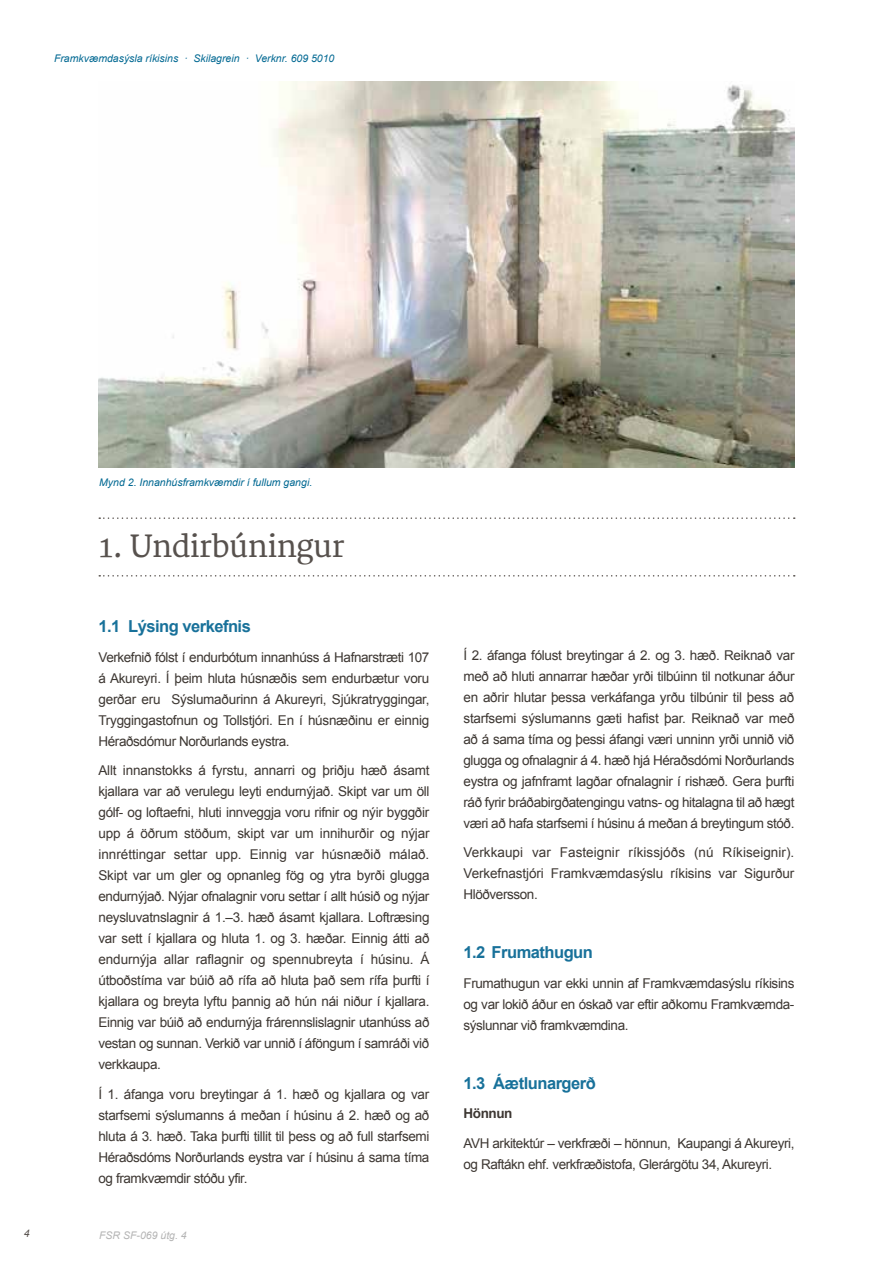
<style>
.page{position:relative;width:893px;height:1263px;background:#fff}
.page>*{position:absolute;margin:0;border:0;box-sizing:border-box;transform-origin:0 0}
.t1{font:30px "Merriweather";color:#57514d}
.t2{font:700 16.5px "Arial";letter-spacing:-.03em;color:#18719a}
.t3{font:13.5px/21px "Arial";letter-spacing:-.03em;color:#3d3732;text-align:justify}
.t4{font:700 13.5px "Arial";letter-spacing:-.03em;color:#3d3732}
.t5{font:italic 10.5px "Arial";color:#006892}
.t6{font:italic 10.5px "Arial";color:#b4b4b4}
.t7{font:italic 10.5px "Arial";color:#57514d}
</style>
<div class="page">
<svg style="left:99px;top:575px;width:696px;height:1px"></svg>
<svg style="left:99px;top:517px;width:696px;height:2px"></svg>
<img style="left:98px;top:81px;width:696px;height:387px">
<p class="t5" style="left:54px;top:51px;width:282px">Framkvæmdasýsla ríkisins · Skilagrein · Verknr. 609 5010</p>
<p class="t7" style="left:24px;top:1227px;width:7px">4</p>
<p class="t5" style="left:99px;top:476px;width:214px">Mynd 2. Innanhúsframkvæmdir í fullum gangi.</p>
<h1 class="t1" style="left:99px;top:521px;width:247px">1. Undirbúningur</h1>
<p class="t2" style="left:98px;top:615px;width:154px">1.1 Lýsing verkefnis</p>
<p class="t3" style="left:98px;top:647px;width:333px">Verkefnið fólst í endurbótum innanhúss á Hafnarstræti 107 á Akureyri. Í þeim hluta húsnæðis sem endurbætur voru gerðar eru Sýslumaðurinn á Akureyri, Sjúkratryggingar, Tryggingastofnun og Tollstjóri. En í húsnæðinu er einnig Héraðsdómur Norðurlands eystra.</p>
<p class="t3" style="left:98px;top:760px;width:333px">Allt innanstokks á fyrstu, annarri og þriðju hæð ásamt kjallara var að verulegu leyti endurnýjað. Skipt var um öll gólf- og loftaefni, hluti innveggja voru rifnir og nýir byggðir upp á öðrum stöðum, skipt var um innihurðir og nýjar innréttingar settar upp. Einnig var húsnæðið málað.<br>Skipt var um gler og opnanleg fög og ytra byrði glugga endurnýjað. Nýjar ofnalagnir voru settar í allt húsið og nýjar neysluvatnslagnir á 1.–3. hæð ásamt kjallara. Loftræsing var sett í kjallara og hluta 1. og 3. hæðar. Einnig átti að endurnýja allar raflagnir og spennubreyta í húsinu. Á útboðstíma var búið að rífa að hluta það sem rífa þurfti í kjallara og breyta lyftu þannig að hún nái niður í kjallara.<br>Einnig var búið að endurnýja frárennslislagnir utanhúss að vestan og sunnan. Verkið var unnið í áföngum í samráði við verkkaupa.</p>
<p class="t3" style="left:98px;top:1084px;width:333px">Í 1. áfanga voru breytingar á 1. hæð og kjallara og var starfsemi sýslumanns á meðan í húsinu á 2. hæð og að hluta á 3. hæð. Taka þurfti tillit til þess og að full starfsemi Héraðsdóms Norðurlands eystra var í húsinu á sama tíma og framkvæmdir stóðu yfir.</p>
<p class="t6" style="left:99px;top:1228px;width:89px">FSR SF-069 útg. 4</p>
<p class="t3" style="left:463px;top:645px;width:333px">Í 2. áfanga fólust breytingar á 2. og 3. hæð. Reiknað var með að hluti annarrar hæðar yrði tilbúinn til notkunar áður en aðrir hlutar þessa verkáfanga yrðu tilbúnir til þess að starfsemi sýslumanns gæti hafist þar. Reiknað var með að á sama tíma og þessi áfangi væri unninn yrði unnið við glugga og ofnalagnir á 4. hæð hjá Héraðsdómi Norðurlands eystra og jafnframt lagðar ofnalagnir í rishæð. Gera þurfti ráð fyrir bráðabirgðatengingu vatns- og hitalagna til að hægt væri að hafa starfsemi í húsinu á meðan á breytingum stóð.</p>
<p class="t3" style="left:463px;top:842px;width:332px">Verkkaupi var Fasteignir ríkissjóðs (nú Ríkiseignir).<br>Verkefnastjóri Framkvæmdasýslu ríkisins var Sigurður Hlöðversson.</p>
<p class="t2" style="left:463px;top:941px;width:131px">1.2 Frumathugun</p>
<p class="t3" style="left:463px;top:972px;width:332px">Frumathugun var ekki unnin af Framkvæmdasýslu ríkisins og var lokið áður en óskað var eftir aðkomu Framkvæmda&shy;sýslunnar við framkvæmdina.</p>
<p class="t2" style="left:463px;top:1072px;width:134px">1.3 Áætlunargerð</p>
<p class="t4" style="left:463px;top:1104px;width:50px">Hönnun</p>
<p class="t3" style="left:463px;top:1132px;width:332px">AVH arkitektúr – verkfræði – hönnun, Kaupangi á Akureyri, og Raftákn ehf. verkfræðistofa, Glerárgötu 34, Akureyri.</p>
</div>
